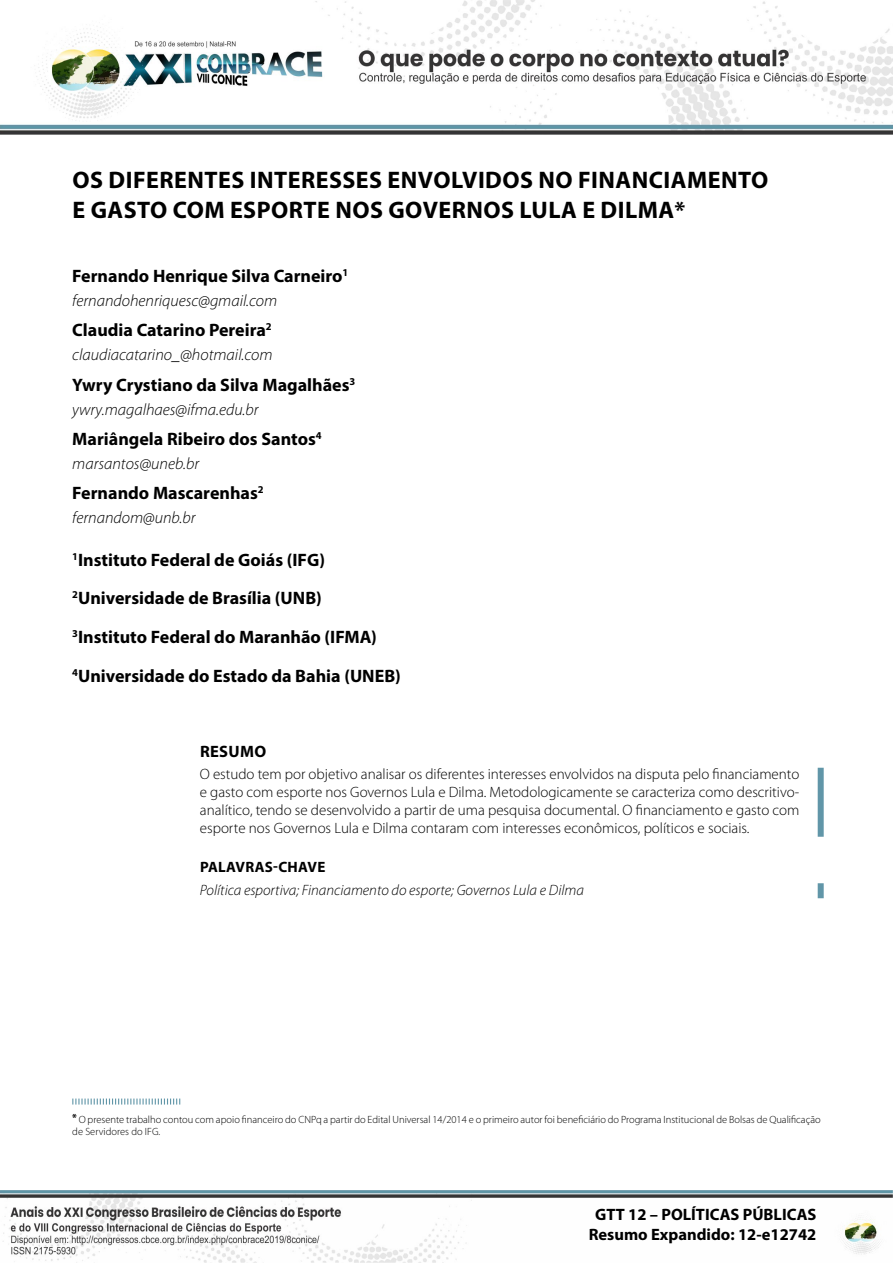
<style>
.page{position:relative;width:893px;height:1263px;background:#fff}
.page>*{position:absolute;margin:0;border:0;box-sizing:border-box;transform-origin:0 0}
.TITULO{font:700 24px/30px "Myriad Pro";letter-spacing:.02em;color:#000}
.AUTORES{font:700 18px "Myriad Pro";color:#000}
.AFILIAÇÃO{font:700 18px "Myriad Pro";color:#000}
.E-MAIL{font:italic 300 16.5px "Myriad Pro";color:#000}
.ABSTRACT_1{font:700 16.5px/19.8px "Myriad Pro";color:#000;text-align:center}
.ABSTRACT_2{font:300 15px/18px "Myriad Pro";color:#000;text-align:justify}
.KEYWORDS_2{font:italic 300 15px "Myriad Pro";color:#000}
.KEYWORDS_1{font:700 15px "Myriad Pro";letter-spacing:.02em;color:#000}
.LEG__RODAPE{font:300 10.5px/12.6px "Myriad Pro";color:#000}
.s1{font-weight:700}
</style>
<div class="page">
<img style="left:0;top:0;width:893px;height:134px">
<img style="left:0;top:1190px;width:893px;height:73px">
<div style="left:818px;top:768px;width:6px;height:69px;background:#6196a8"></div>
<div style="left:818px;top:883px;width:6px;height:15px;background:#6196a8"></div>
<svg style="left:72px;top:1098px;width:108px;height:6px"></svg>
<p class="TITULO" style="left:73px;top:164px;width:697px">OS DIFERENTES INTERESSES ENVOLVIDOS NO FINANCIAMENTO<br>E GASTO COM ESPORTE NOS GOVERNOS LULA E DILMA*<sup>1</sup></p>
<p class="AUTORES" style="left:72px;top:264px;width:278px">Fernando Henrique Silva Carneiro<sup>1</sup></p>
<p class="E-MAIL" style="left:72px;top:291px;width:206px">fernandohenriquesc@gmail.com</p>
<p class="AUTORES" style="left:72px;top:319px;width:201px">Claudia Catarino Pereira<sup>2</sup></p>
<p class="E-MAIL" style="left:72px;top:345px;width:202px">claudiacatarino_@hotmail.com</p>
<p class="AUTORES" style="left:72px;top:373px;width:285px">Ywry Crystiano da Silva Magalhães<sup>3</sup></p>
<p class="E-MAIL" style="left:72px;top:399px;width:188px">ywry.magalhaes@ifma.edu.br</p>
<p class="AUTORES" style="left:72px;top:427px;width:251px">Mariângela Ribeiro dos Santos<sup>4</sup></p>
<p class="E-MAIL" style="left:72px;top:453px;width:128px">marsantos@uneb.br</p>
<p class="AUTORES" style="left:72px;top:481px;width:193px">Fernando Mascarenhas<sup>2</sup></p>
<p class="E-MAIL" style="left:72px;top:507px;width:125px">fernandom@unb.br</p>
<p class="AFILIAÇÃO" style="left:72px;top:548px;width:254px"><sup>1</sup>Instituto Federal de Goiás (IFG)</p>
<p class="AFILIAÇÃO" style="left:72px;top:587px;width:251px"><sup>2</sup>Universidade de Brasília (UNB)</p>
<p class="AFILIAÇÃO" style="left:72px;top:625px;width:306px"><sup>3</sup>Instituto Federal do Maranhão (IFMA)</p>
<p class="AFILIAÇÃO" style="left:72px;top:664px;width:330px"><sup>4</sup>Universidade do Estado da Bahia (UNEB)</p>
<p class="ABSTRACT_1" style="left:200px;top:741px;width:68px">RESUMO</p>
<p class="ABSTRACT_2" style="left:200px;top:765px;width:601px">O estudo tem por objetivo analisar os diferentes interesses envolvidos na disputa pelo financiamento e gasto com esporte nos Governos Lula e Dilma. Metodologicamente se caracteriza como descritivo&shy;analítico, tendo se desenvolvido a partir de uma pesquisa documental. O financiamento e gasto com esporte nos Governos Lula e Dilma contaram com interesses econômicos, políticos e sociais.</p>
<p class="KEYWORDS_1" style="left:200px;top:857px;width:127px">PALAVRAS-CHAVE</p>
<p class="KEYWORDS_2" style="left:200px;top:880px;width:386px">Política esportiva; Financiamento do esporte; Governos Lula e Dilma</p>
<p class="LEG__RODAPE" style="left:72px;top:1113px;width:750px"><span class="s1">*</span> O presente trabalho contou com apoio financeiro do CNPq a partir do Edital Universal 14/2014 e o primeiro autor foi beneficiário do Programa Institucional de Bolsas de Qualificação de Servidores do IFG.</p>
<p class="ABSTRACT_1" style="left:589px;top:1204px;width:229px">GTT 12 – POLÍTICAS PÚBLICAS<br>Resumo Expandido: 12-e12742</p>
</div>
